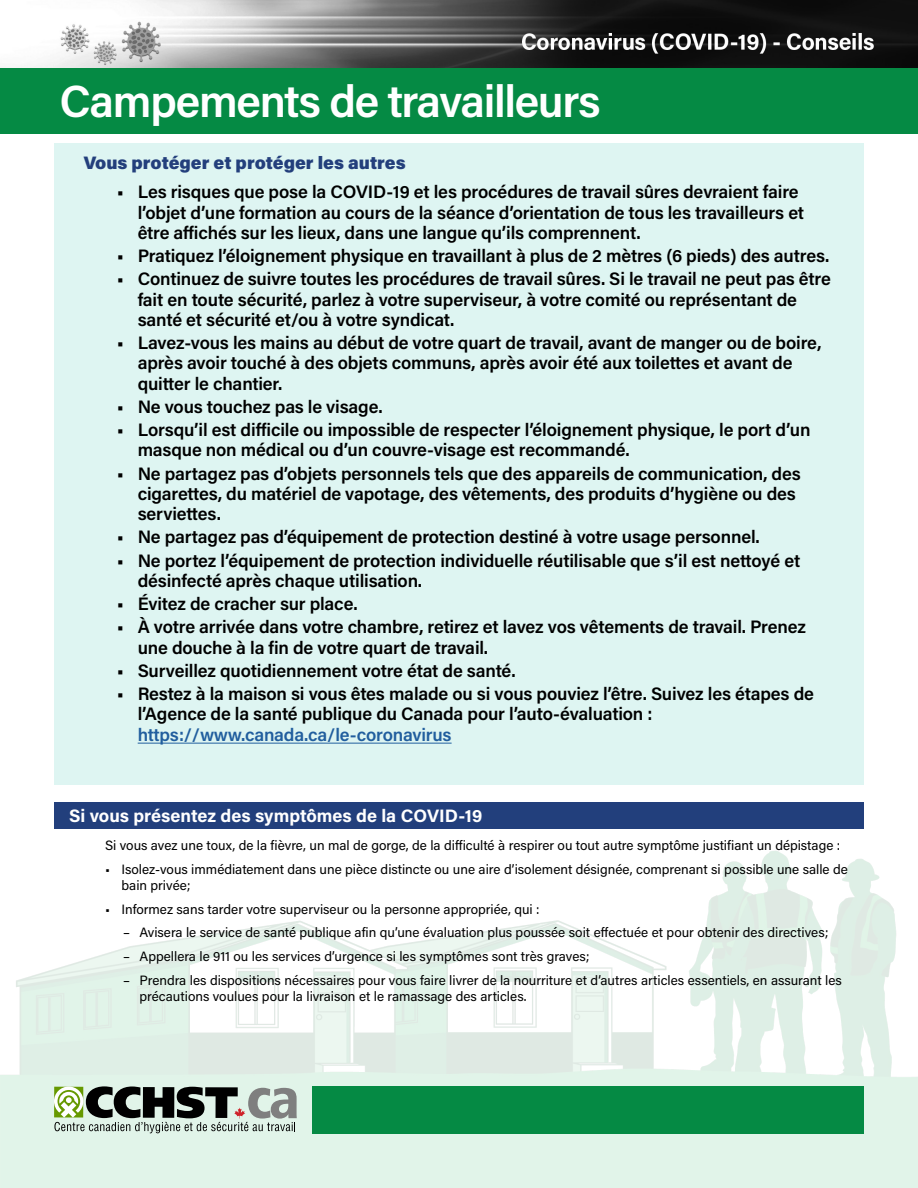
<style>
.page{position:relative;width:918px;height:1188px;background:#fff}
.page>*{position:absolute;margin:0;border:0;box-sizing:border-box;transform-origin:0 0}
.sector{font:600 45px "Acumin Pro";letter-spacing:-.03em;color:#fff}
.into_bullets{font:600 18px/20.2px "Acumin Pro";letter-spacing:-.01em;color:#000}
.subheads{font:700 18px "Acumin Pro";color:#fff}
.intro_heading{font:900 18px "Acumin Pro";color:#233f7c}
.sub_body_bullets{font:13.5px/16.2px "Acumin Pro";color:#000}
.body_bullets{font:13.5px/16.2px "Acumin Pro";color:#000}
.s1{color:#215e9e}
</style>
<div class="page">
<img style="left:0;top:0;width:918px;height:69px">
<div style="left:0;top:69px;width:918px;height:65px;background:#058a44"></div>
<img style="left:0;top:851px;width:918px;height:337px">
<div style="left:313px;top:1086px;width:551px;height:48px;background:#058a44"></div>
<div style="left:54px;top:143px;width:810px;height:641px;background:#def5f2"></div>
<hr style="left:138px;top:743px;width:314px;height:1px;background:#215e9e">
<div style="left:54px;top:802px;width:810px;height:28px;background:#223f7c"></div>
<svg style="left:54px;top:1086px;width:243px;height:47px;background:#8e998e"></svg>
<p class="sector" style="left:60px;top:69px;width:543px">Campements de travailleurs</p>
<p class="intro_heading" style="left:84px;top:150px;width:323px">Vous protéger et protéger les autres</p>
<p class="into_bullets" style="left:138px;top:181px;width:668px;text-indent:-21px">• Les risques que pose la COVID-19 et les procédures de travail sûres devraient faire l’objet d’une formation au cours de la séance d’orientation de tous les travailleurs et être affichés sur les lieux, dans une langue qu’ils comprennent.</p>
<p class="into_bullets" style="left:117px;top:245px;width:714px">• Pratiquez l’éloignement physique en travaillant à plus de 2 mètres (6 pieds) des autres.</p>
<p class="into_bullets" style="left:138px;top:268px;width:695px;text-indent:-21px">• Continuez de suivre toutes les procédures de travail sûres. Si le travail ne peut pas être fait en toute sécurité, parlez à votre superviseur, à votre comité ou représentant de santé et sécurité et/ou à votre syndicat.</p>
<p class="into_bullets" style="left:138px;top:332px;width:685px;text-indent:-21px">• Lavez-vous les mains au début de votre quart de travail, avant de manger ou de boire, après avoir touché à des objets communs, après avoir été aux toilettes et avant de quitter le chantier.</p>
<p class="into_bullets" style="left:117px;top:396px;width:268px">• Ne vous touchez pas le visage.</p>
<p class="into_bullets" style="left:138px;top:419px;width:674px;text-indent:-21px">• Lorsqu’il est difficile ou impossible de respecter l’éloignement physique, le port d’un masque non médical ou d’un couvre-visage est recommandé.</p>
<p class="into_bullets" style="left:138px;top:462px;width:665px;text-indent:-21px">• Ne partagez pas d’objets personnels tels que des appareils de communication, des cigarettes, du matériel de vapotage, des vêtements, des produits d’hygiène ou des serviettes.</p>
<p class="into_bullets" style="left:117px;top:526px;width:645px">• Ne partagez pas d’équipement de protection destiné à votre usage personnel.</p>
<p class="into_bullets" style="left:138px;top:549px;width:664px;text-indent:-21px">• Ne portez l’équipement de protection individuelle réutilisable que s’il est nettoyé et désinfecté après chaque utilisation.</p>
<p class="into_bullets" style="left:117px;top:593px;width:243px">• Évitez de cracher sur place.</p>
<p class="into_bullets" style="left:138px;top:616px;width:670px;text-indent:-21px">• À votre arrivée dans votre chambre, retirez et lavez vos vêtements de travail. Prenez une douche à la fin de votre quart de travail.</p>
<p class="into_bullets" style="left:117px;top:660px;width:400px">• Surveillez quotidiennement votre état de santé.</p>
<p class="into_bullets" style="left:138px;top:683px;width:678px;line-height:20.7px;text-indent:-21px">• Restez à la maison si vous êtes malade ou si vous pouviez l’être. Suivez les étapes de l’Agence de la santé publique du Canada pour l’auto-évaluation : <span class="s1">https://www.canada.ca/le-coronavirus</span></p>
<p class="subheads" style="left:69px;top:803px;width:415px">Si vous présentez des symptômes de la COVID-19</p>
<p class="body_bullets" style="left:105px;top:837px;width:737px">Si vous avez une toux, de la fièvre, un mal de gorge, de la difficulté à respirer ou tout autre symptôme justifiant un dépistage :</p>
<p class="body_bullets" style="left:122px;top:860px;width:728px;text-indent:-16px">• Isolez-vous immédiatement dans une pièce distincte ou une aire d’isolement désignée, comprenant si possible une salle de bain privée;</p>
<p class="body_bullets" style="left:105px;top:900px;width:436px">• Informez sans tarder votre superviseur ou la personne appropriée, qui :</p>
<p class="sub_body_bullets" style="left:123px;top:924px;width:707px">– Avisera le service de santé publique afin qu’une évaluation plus poussée soit effectuée et pour obtenir des directives;</p>
<p class="sub_body_bullets" style="left:123px;top:948px;width:468px">– Appellera le 911 ou les services d’urgence si les symptômes sont très graves;</p>
<p class="sub_body_bullets" style="left:140px;top:971px;width:704px;text-indent:-16px">– Prendra les dispositions nécessaires pour vous faire livrer de la nourriture et d’autres articles essentiels, en assurant les précautions voulues pour la livraison et le ramassage des articles.</p>
</div>
